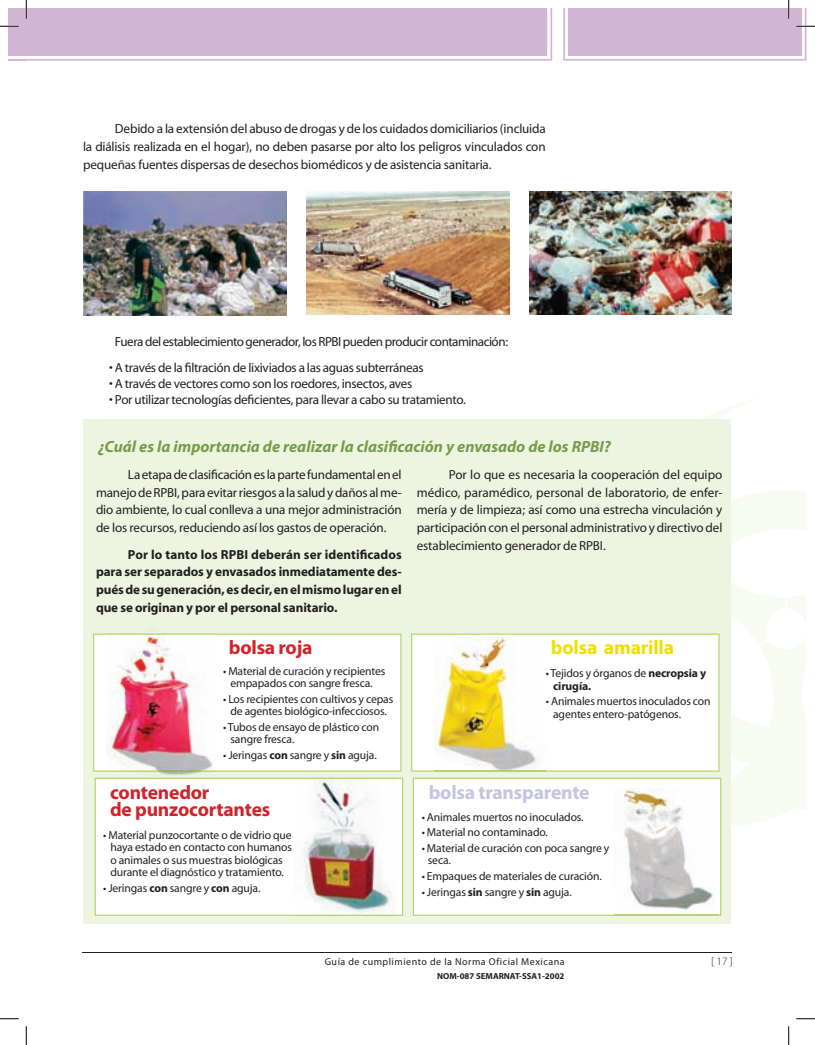
<style>
.page{position:relative;width:815px;height:1045px;background:#fff}
.page>*{position:absolute;margin:0;border:0;box-sizing:border-box;transform-origin:0 0}
.t1{font:700 19.62px/17.1px "Myriad Pro";letter-spacing:-.01em;color:#d1232a}
.t2{font:700 19.62px "Myriad Pro";letter-spacing:-.01em;color:#c4c5df}
.t3{font:700 19.62px "Myriad Pro";letter-spacing:-.01em;color:#f1de01}
.t4{font:italic 700 16.25px "Myriad Pro";color:#769c4d}
.t5{font:13.12px/17.8px "Myriad";letter-spacing:-.02em;color:#231f20;text-align:justify}
.t6{font:700 13.12px/17.8px "Myriad";letter-spacing:-.005em;color:#231f20;text-align:justify}
.t7{font:11.62px/12.2px "Myriad Pro";letter-spacing:-.01em;color:#231f20}
.t8{font:300 11.25px "Myriad Pro";color:#231f20}
.t9{font:10px "Myriad Pro";letter-spacing:.05em;color:#231f20}
.t10{font:700 8.75px "Myriad Pro";color:#231f20}
.s1{font-weight:700}
</style>
<div class="page">
<hr style="left:83px;top:952px;width:649px;height:1px;background:#231f20">
<svg style="left:704px;top:400px;width:102px;height:426px"></svg>
<div style="left:84px;top:419px;width:647px;height:505px;background:#edf5e0"></div>
<div style="left:411px;top:633px;width:308px;height:138px;background:#fff"></div>
<div style="left:412px;top:777px;width:309px;height:139px;background:#fff"></div>
<div style="left:93px;top:633px;width:308px;height:138px;background:#fff"></div>
<div style="left:95px;top:777px;width:308px;height:139px;background:#fff"></div>
<img style="left:83px;top:192px;width:204px;height:123px">
<img style="left:529px;top:192px;width:202px;height:122px">
<img style="left:306px;top:192px;width:203px;height:122px">
<img style="left:106px;top:771px;width:111px;height:6px">
<img style="left:106px;top:633px;width:111px;height:138px">
<img style="left:434px;top:637px;width:111px;height:135px">
<img style="left:434px;top:770px;width:111px;height:1px">
<img style="left:294px;top:777px;width:104px;height:139px">
<img style="left:614px;top:788px;width:104px;height:128px">
<svg style="left:0;top:1018px;width:19px;height:1px"></svg>
<svg style="left:796px;top:1018px;width:18px;height:1px"></svg>
<svg style="left:0;top:0;width:552px;height:61px"></svg>
<svg style="left:25px;top:1026px;width:2px;height:19px"></svg>
<svg style="left:563px;top:0;width:251px;height:61px"></svg>
<svg style="left:788px;top:1026px;width:1px;height:19px"></svg>
<p class="t5" style="left:83px;top:121px;width:464px;text-indent:32px">Debido a la extensión del abuso de drogas y de los cuidados domiciliarios (incluida la diálisis realizada en el hogar), no deben pasarse por alto los peligros vinculados con pequeñas fuentes dispersas de desechos biomédicos y de asistencia sanitaria.</p>
<p class="t5" style="left:115px;top:333px;width:395px">Fuera del establecimiento generador, los RPBI pueden producir contaminación:</p>
<p class="t5" style="left:109px;top:360px;width:316px">• A través de la filtración de lixiviados a las aguas subterráneas</p>
<p class="t5" style="left:109px;top:375px;width:304px">• A través de vectores como son los roedores, insectos, aves</p>
<p class="t5" style="left:109px;top:391px;width:358px">• Por utilizar tecnologías deficientes, para llevar a cabo su tratamiento.</p>
<p class="t4" style="left:98px;top:436px;width:514px">¿Cuál es la importancia de realizar la clasificación y envasado de los RPBI?</p>
<p class="t5" style="left:96px;top:466px;width:307px;text-indent:32px">La etapa de clasificación es la parte fundamental en el manejo de RPBI, para evitar riesgos a la salud y daños al me&shy;dio ambiente, lo cual conlleva a una mejor administración de los recursos, reduciendo así los gastos de operación.</p>
<p class="t6" style="left:96px;top:546px;width:307px;text-indent:32px">Por lo tanto los RPBI deberán ser identificados para ser separados y envasados inmediatamente des&shy;pués de su generación, es decir, en el mismo lugar en el que se originan y por el personal sanitario.</p>
<h1 class="t1" style="left:229px;top:638px;width:85px">bolsa roja</h1>
<p class="t7" style="left:223px;top:664px;width:164px;text-align:center">• Material de curación y recipientes empapados con sangre fresca.</p>
<p class="t7" style="left:223px;top:692px;width:172px;text-align:center">• Los recipientes con cultivos y cepas de agentes biológico-infecciosos.</p>
<p class="t7" style="left:230px;top:720px;width:150px;text-indent:-7px">• Tubos de ensayo de plástico con sangre fresca.</p>
<p class="t7" style="left:223px;top:748px;width:155px">• Jeringas <span class="s1">con</span> sangre y <span class="s1">sin</span> aguja.</p>
<h1 class="t1" style="left:110px;top:783px;width:162px">contenedor<br>de punzocortantes</h1>
<p class="t7" style="left:110px;top:829px;width:183px;text-indent:-7px">• Material punzocortante o de vidrio que haya estado en contacto con humanos o animales o sus muestras biológicas durante el diagnóstico y tratamiento.</p>
<p class="t7" style="left:103px;top:881px;width:159px">• Jeringas <span class="s1">con</span> sangre y <span class="s1">con</span> aguja.</p>
<p class="t5" style="left:416px;top:466px;width:307px;text-indent:32px">Por lo que es necesaria la cooperación del equipo médico, paramédico, personal de laboratorio, de enfer&shy;mería y de limpieza; así como una estrecha vinculación y participación con el personal administrativo y directivo del establecimiento generador de RPBI.</p>
<h1 class="t3" style="left:550px;top:635px;width:125px">bolsa amarilla</h1>
<p class="t7" style="left:553px;top:667px;width:154px;text-indent:-7px">• Tejidos y órganos de <span class="s1">necropsia y cirugía.</span></p>
<p class="t7" style="left:553px;top:695px;width:159px;text-indent:-7px">• Animales muertos inoculados con agentes entero-patógenos.</p>
<h1 class="t2" style="left:428px;top:779px;width:162px">bolsa transparente</h1>
<p class="t7" style="left:421px;top:810px;width:163px">• Animales muertos no inoculados.</p>
<p class="t7" style="left:421px;top:826px;width:128px">• Material no contaminado.</p>
<p class="t7" style="left:427px;top:842px;width:183px;text-indent:-6px">• Material de curación con poca sangre y seca.</p>
<p class="t7" style="left:421px;top:870px;width:182px">• Empaques de materiales de curación.</p>
<p class="t7" style="left:421px;top:885px;width:152px">• Jeringas <span class="s1">sin</span> sangre y <span class="s1">sin</span> aguja.</p>
<p class="t9" style="left:324px;top:955px;width:241px">Guía de cumplimiento de la Norma Oficial Mexicana</p>
<p class="t8" style="left:710px;top:954px;width:23px">[ 17 ]</p>
<p class="t10" style="left:437px;top:970px;width:129px">NOM-087 SEMARNAT-SSA1-2002</p>
</div>
